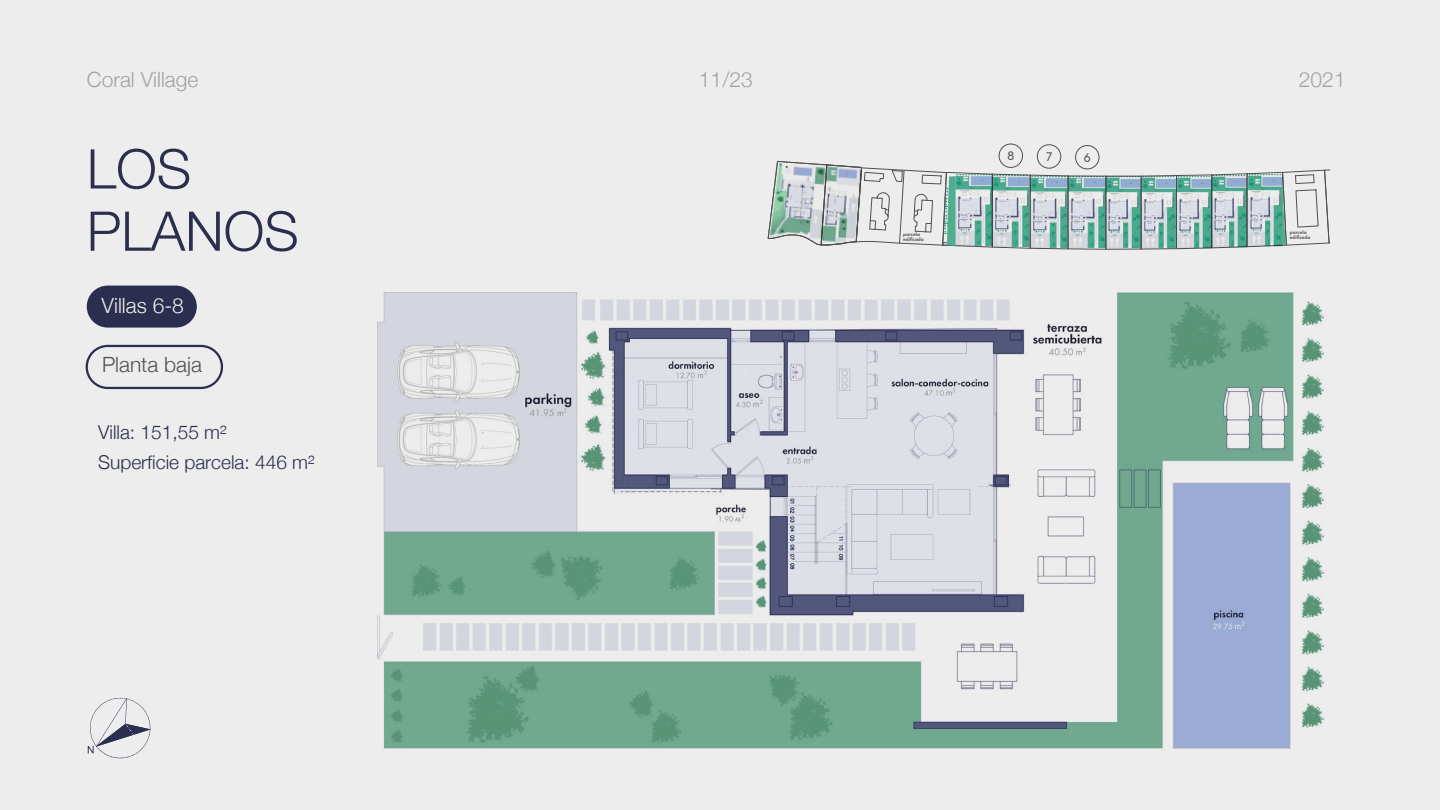
<style>
.page{position:relative;width:1440px;height:810px;background:#ededed}
.page>*{position:absolute;margin:0;border:0;box-sizing:border-box;transform-origin:0 0}
.t1{font:300 54.75px/62.2px "Helvetica Neue";color:#2b2e4f}
.t2{font:300 21px "Helvetica Neue";color:#a3a3a3}
.t3{font:300 21px "Helvetica Neue";color:#515151}
.t4{font:300 21px "Helvetica Neue";color:#ededed}
.t5{font:300 19.05px/30px "Helvetica Neue";color:#2b2e4f}
.t6{font:13.88px "TT Commons";color:#515151}
.t7{font:600 5.25px/4.7px "Futura PT";color:#515151}
</style>
<div class="page">
<img style="left:378px;top:292px;width:946px;height:457px">
<div style="left:999px;top:144px;width:24px;height:24px;border:1px solid #515151;border-radius:50%"></div>
<div style="left:1037px;top:144px;width:24px;height:25px;border:1px solid #515151;border-radius:50%"></div>
<div style="left:1075px;top:145px;width:24px;height:24px;border:1px solid #515151;border-radius:50%"></div>
<svg style="left:87px;top:697px;width:64px;height:62px"></svg>
<div style="left:87px;top:286px;width:110px;height:42px;background:#2b2e4f;border-radius:21px"></div>
<div style="left:86px;top:345px;width:137px;height:44px;border:2px solid #2b2e4f;border-radius:21px"></div>
<img style="left:1107px;top:175px;width:33px;height:74px">
<svg style="left:1140px;top:169px;width:191px;height:81px"></svg>
<svg style="left:767px;top:161px;width:340px;height:89px"></svg>
<p class="t2" style="left:87px;top:62px;width:113px">Coral Village</p>
<p class="t2" style="left:699px;top:62px;width:55px">11/23</p>
<p class="t2" style="left:1299px;top:62px;width:48px">2021</p>
<h1 class="t1" style="left:87px;top:134px;width:213px">LOS<br>PLANOS</h1>
<p class="t4" style="left:102px;top:288px;width:84px">Villas 6-8</p>
<p class="t3" style="left:102px;top:348px;width:101px">Planta baja</p>
<p class="t5" style="left:98px;top:415px;width:218px">Villa: 151,55 m²<br>Superficie parcela: 446 m²</p>
<p class="t7" style="left:903px;top:232px;width:22px">parcela edificada</p>
<p class="t6" style="left:1007px;top:149px;width:8px">8</p>
<p class="t6" style="left:1046px;top:149px;width:8px">7</p>
<p class="t6" style="left:1084px;top:150px;width:8px">6</p>
<p class="t7" style="left:1290px;top:230px;width:22px">parcela edificada</p>
</div>
